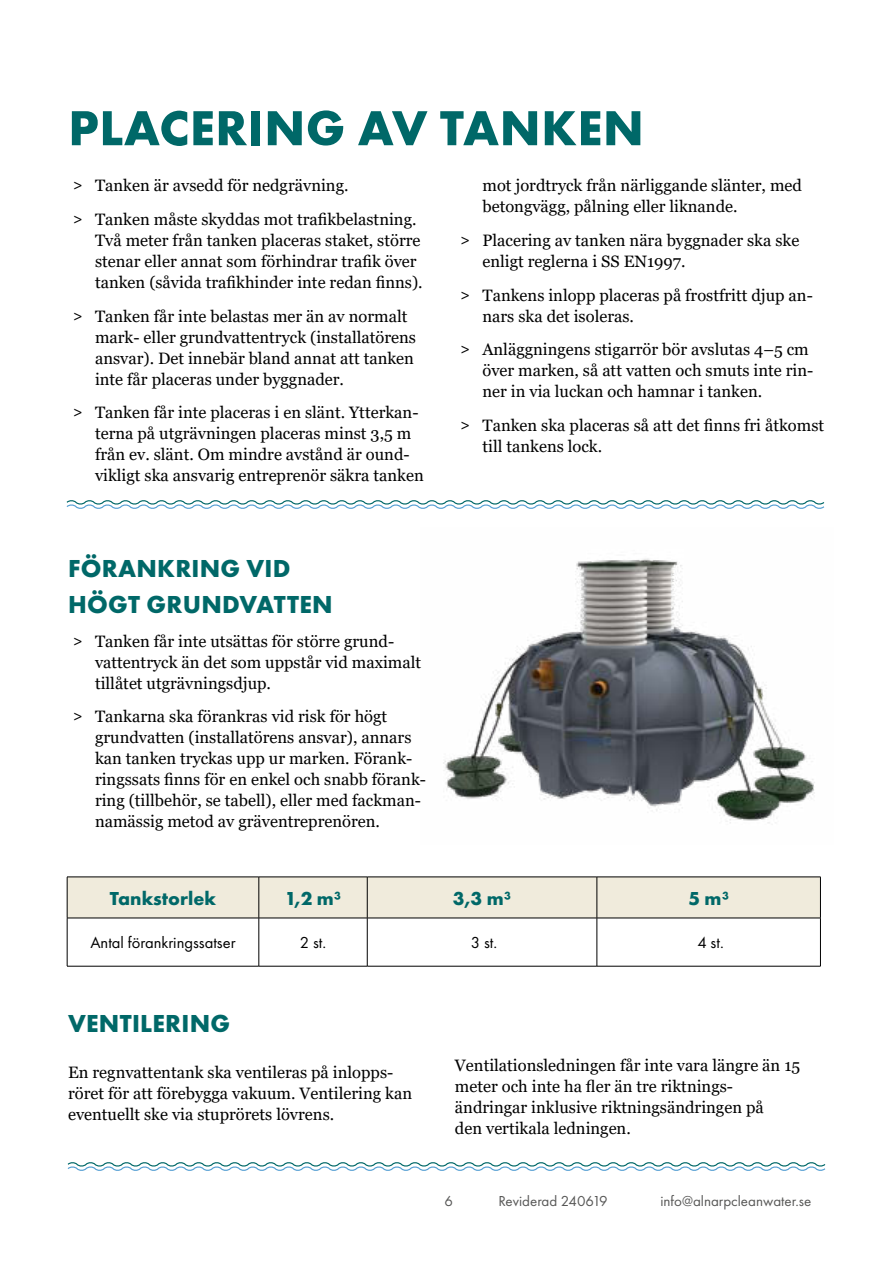
<style>
.page{position:relative;width:893px;height:1263px;background:#fff}
.page>*{position:absolute;margin:0;border:0;box-sizing:border-box;transform-origin:0 0}
.t1{font:700 51px "Futura PT";letter-spacing:.01em;color:#006868}
.t2{font:700 25.5px/36px "Futura PT";letter-spacing:.01em;color:#006868}
.t3{font:700 19.5px "Futura PT";color:#006868}
.t4{font:16.5px/21px "Georgia";color:#000}
.t5{font:16.5px "Futura PT";color:#000}
.t6{font:15px "Futura PT";color:#575756}
.s1{font-family:"Futura PT"}
</style>
<div class="page">
<img style="left:443px;top:558px;width:372px;height:265px">
<div style="left:68px;top:878px;width:752px;height:40px;background:#f0ebdc"></div>
<hr style="left:67px;top:877px;width:192px;height:1px;background:#000">
<hr style="left:67px;top:877px;width:1px;height:41px;background:#000">
<hr style="left:259px;top:877px;width:108px;height:1px;background:#000">
<hr style="left:259px;top:877px;width:1px;height:41px;background:#000">
<hr style="left:367px;top:877px;width:230px;height:1px;background:#000">
<hr style="left:367px;top:877px;width:1px;height:41px;background:#000">
<hr style="left:597px;top:877px;width:224px;height:1px;background:#000">
<hr style="left:597px;top:877px;width:1px;height:41px;background:#000">
<hr style="left:820px;top:877px;width:1px;height:41px;background:#000">
<hr style="left:67px;top:918px;width:192px;height:1px;background:#000">
<hr style="left:67px;top:918px;width:1px;height:48px;background:#000">
<hr style="left:259px;top:918px;width:108px;height:1px;background:#000">
<hr style="left:259px;top:918px;width:1px;height:48px;background:#000">
<hr style="left:367px;top:918px;width:230px;height:1px;background:#000">
<hr style="left:367px;top:918px;width:1px;height:48px;background:#000">
<hr style="left:597px;top:918px;width:224px;height:1px;background:#000">
<hr style="left:597px;top:918px;width:1px;height:48px;background:#000">
<hr style="left:820px;top:918px;width:1px;height:48px;background:#000">
<hr style="left:67px;top:966px;width:192px;height:1px;background:#000">
<hr style="left:259px;top:966px;width:108px;height:1px;background:#000">
<hr style="left:367px;top:966px;width:230px;height:1px;background:#000">
<hr style="left:597px;top:966px;width:224px;height:1px;background:#000">
<svg style="left:66px;top:500px;width:759px;height:9px"></svg>
<svg style="left:67px;top:1162px;width:759px;height:9px"></svg>
<h1 class="t1" style="left:68px;top:98px;width:577px">PLACERING AV TANKEN</h1>
<p class="t4" style="left:74px;top:170px;width:344px;line-height:33.8px"><span class="s1">&gt;</span> Tanken är avsedd för nedgrävning.<br><span class="s1">&gt;</span> Tanken måste skyddas mot trafikbelastning.</p>
<p class="t4" style="left:95px;top:231px;width:329px">Två meter från tanken placeras staket, större stenar eller annat som förhindrar trafik över tanken (såvida trafikhinder inte redan finns).</p>
<p class="t4" style="left:95px;top:307px;width:322px;text-indent:-21px"><span class="s1">&gt;</span> Tanken får inte belastas mer än av normalt mark- eller grundvattentryck (installatörens ansvar). Det innebär bland annat att tanken inte får placeras under byggnader.</p>
<p class="t4" style="left:95px;top:403px;width:330px;text-indent:-21px"><span class="s1">&gt;</span> Tanken får inte placeras i en slänt. Ytterkan&shy;terna på utgrävningen placeras minst 3,5 m från ev. slänt. Om mindre avstånd är ound&shy;vikligt ska ansvarig entreprenör säkra tanken</p>
<h2 class="t2" style="left:68px;top:550px;width:266px">FÖRANKRING VID<br>HÖGT GRUNDVATTEN</h2>
<p class="t4" style="left:95px;top:631px;width:328px;text-indent:-21px"><span class="s1">&gt;</span> Tanken får inte utsättas för större grund&shy;vattentryck än det som uppstår vid maximalt tillåtet utgrävningsdjup.</p>
<p class="t4" style="left:95px;top:707px;width:333px;text-indent:-21px"><span class="s1">&gt;</span> Tankarna ska förankras vid risk för högt grundvatten (installatörens ansvar), annars kan tanken tryckas upp ur marken. Förank&shy;ringssats finns för en enkel och snabb förank&shy;ring (tillbehör, se tabell), eller med fackman&shy;namässig metod av gräventreprenören.</p>
<p class="t4" style="left:482px;top:176px;width:321px">mot jordtryck från närliggande slänter, med betongvägg, pålning eller liknande.</p>
<p class="t4" style="left:482px;top:231px;width:318px;text-indent:-21px"><span class="s1">&gt;</span> Placering av tanken nära byggnader ska ske enligt reglerna i SS EN1997.</p>
<p class="t4" style="left:482px;top:286px;width:332px;text-indent:-21px"><span class="s1">&gt;</span> Tankens inlopp placeras på frostfritt djup an&shy;nars ska det isoleras.</p>
<p class="t4" style="left:482px;top:340px;width:332px;text-indent:-21px"><span class="s1">&gt;</span> Anläggningens stigarrör bör avslutas 4–5 cm över marken, så att vatten och smuts inte rin&shy;ner in via luckan och hamnar i tanken.</p>
<p class="t4" style="left:482px;top:415px;width:343px;text-indent:-21px"><span class="s1">&gt;</span> Tanken ska placeras så att det finns fri åtkomst till tankens lock.</p>
<p class="t3" style="left:110px;top:887px;width:108px">Tankstorlek</p>
<p class="t3" style="left:285px;top:887px;width:58px">1,2 m³</p>
<p class="t3" style="left:453px;top:887px;width:60px">3,3 m³</p>
<p class="t3" style="left:688px;top:887px;width:42px">5 m³</p>
<p class="t5" style="left:90px;top:936px;width:147px">Antal förankringssatser</p>
<p class="t5" style="left:300px;top:936px;width:28px">2 st.</p>
<p class="t5" style="left:471px;top:936px;width:28px">3 st.</p>
<p class="t5" style="left:697px;top:936px;width:28px">4 st.</p>
<h2 class="t2" style="left:68px;top:1004px;width:164px">VENTILERING</h2>
<p class="t4" style="left:68px;top:1063px;width:346px">En regnvattentank ska ventileras på inlopps&shy;röret för att förebygga vakuum. Ventilering kan eventuellt ske via stuprörets lövrens.</p>
<p class="t4" style="left:455px;top:1056px;width:347px">Ventilationsledningen får inte vara längre än 15 meter och inte ha fler än tre riktnings&shy;ändringar inklusive riktningsändringen på<br>den vertikala ledningen.</p>
<p class="t6" style="left:444px;top:1195px;width:10px">6</p>
<p class="t6" style="left:498px;top:1195px;width:111px">Reviderad 240619</p>
<p class="t6" style="left:660px;top:1195px;width:152px">info@alnarpcleanwater.se</p>
</div>
